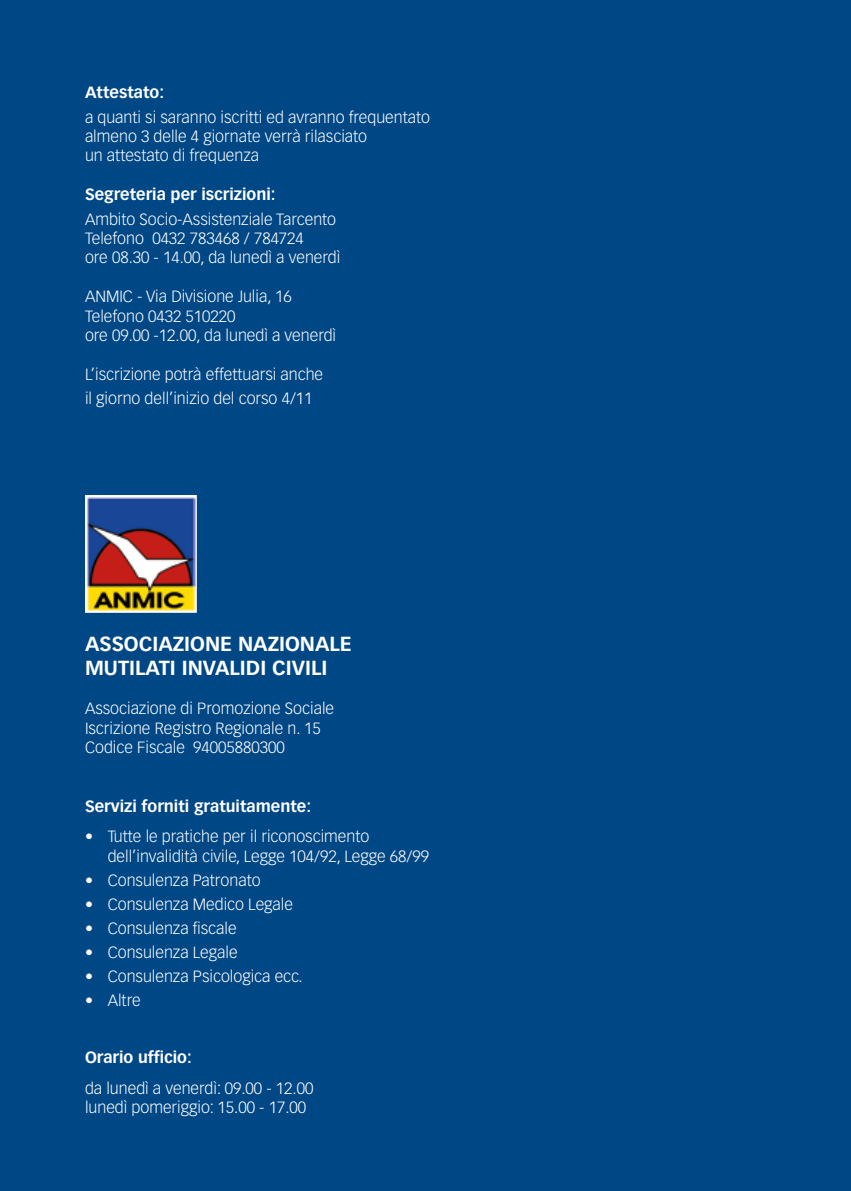
<style>
.page{position:relative;width:851px;height:1191px;background:#fff}
.page>*{position:absolute;margin:0;border:0;box-sizing:border-box;transform-origin:0 0}
.t1{font:700 20px/24px "Vectora LH";color:#fff}
.t2{font:300 16px/19.2px "Vectora LH";color:#fff}
.t3{font:700 16px "Vectora LH";color:#fff}
</style>
<div class="page">
<div style="left:0;top:0;width:850px;height:1191px;background:#004786"></div>
<svg style="left:85px;top:495px;width:112px;height:118px;background:#826969"></svg>
<p class="t3" style="left:85px;top:82px;width:81px">Attestato:</p>
<p class="t2" style="left:85px;top:108px;width:346px">a quanti si saranno iscritti ed avranno frequentato almeno 3 delle 4 giornate verrà rilasciato<br>un attestato di frequenza</p>
<p class="t3" style="left:85px;top:185px;width:192px">Segreteria per iscrizioni:</p>
<p class="t2" style="left:85px;top:210px;width:257px">Ambito Socio-Assistenziale Tarcento<br>Telefono 0432 783468 / 784724<br>ore 08.30 - 14.00, da lunedì a venerdì</p>
<p class="t2" style="left:85px;top:287px;width:253px">ANMIC - Via Divisione Julia, 16<br>Telefono 0432 510220<br>ore 09.00 -12.00, da lunedì a venerdì</p>
<p class="t2" style="left:85px;top:362px;width:240px;line-height:24px">L’iscrizione potrà effettuarsi anche il giorno dell’inizio del corso 4/11</p>
<p class="t1" style="left:85px;top:632px;width:268px">ASSOCIAZIONE NAZIONALE<br>MUTILATI INVALIDI CIVILI</p>
<p class="t2" style="left:85px;top:699px;width:250px">Associazione di Promozione Sociale<br>Iscrizione Registro Regionale n. 15<br>Codice Fiscale 94005880300</p>
<p class="t3" style="left:85px;top:796px;width:228px">Servizi forniti gratuitamente:</p>
<p class="t2" style="left:108px;top:827px;width:323px;text-indent:-23px">• Tutte le pratiche per il riconoscimento dell’invalidità civile, Legge 104/92, Legge 68/99</p>
<p class="t2" style="left:85px;top:870px;width:177px">• Consulenza Patronato</p>
<p class="t2" style="left:85px;top:894px;width:209px">• Consulenza Medico Legale</p>
<p class="t2" style="left:85px;top:918px;width:153px">• Consulenza fiscale</p>
<p class="t2" style="left:85px;top:942px;width:154px">• Consulenza Legale</p>
<p class="t2" style="left:85px;top:966px;width:219px">• Consulenza Psicologica ecc.</p>
<p class="t2" style="left:85px;top:990px;width:57px">• Altre</p>
<p class="t3" style="left:85px;top:1047px;width:108px">Orario ufficio:</p>
<p class="t2" style="left:85px;top:1078px;width:230px">da lunedì a venerdì: 09.00 - 12.00 lunedì pomeriggio: 15.00 - 17.00</p>
</div>
